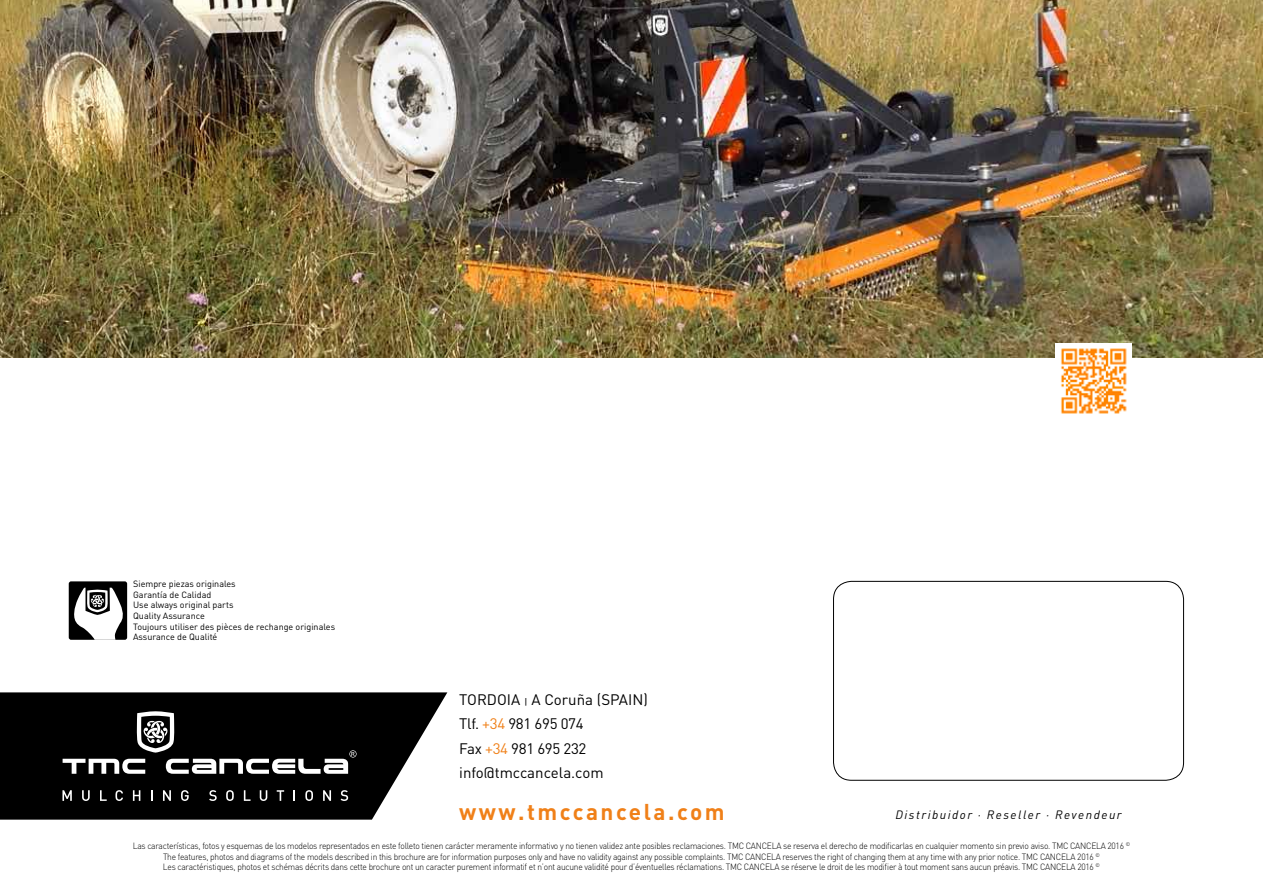
<style>
.page{position:relative;width:1263px;height:893px;background:#fff}
.page>*{position:absolute;margin:0;border:0;box-sizing:border-box;transform-origin:0 0}
.t1{font:700 22.65px "DIN Pro";letter-spacing:.11em;color:#f08018}
.t2{font:15px/24.5px "DIN Pro";letter-spacing:-.02em;color:#000}
.t3{font:italic 12px "DIN";letter-spacing:.125em;color:#000}
.t4{font:300 9px/10.8px "DIN Pro";letter-spacing:-.03em;color:#000;text-align:center;scale:.94 1}
.t5{font:9px/10.5px "DIN Pro";color:#000}
.s1{font-size:8.85px}
.s2{color:#f08018}
</style>
<div class="page">
<img style="left:0;top:0;width:1263px;height:357px">
<div style="left:69px;top:581px;width:58px;height:59px;background:#000;border-radius:2px"></div>
<svg style="left:71px;top:588px;width:53px;height:52px"></svg>
<svg style="left:0;top:692px;width:447px;height:128px;fill:#000"></svg>
<svg style="left:63px;top:711px;width:294px;height:63px"></svg>
<svg style="left:62px;top:790px;width:10px;height:11px"></svg>
<svg style="left:82px;top:790px;width:8px;height:11px"></svg>
<svg style="left:100px;top:790px;width:7px;height:11px"></svg>
<svg style="left:115px;top:790px;width:8px;height:11px"></svg>
<svg style="left:133px;top:790px;width:7px;height:11px"></svg>
<svg style="left:163px;top:790px;width:8px;height:11px"></svg>
<svg style="left:181px;top:790px;width:8px;height:11px"></svg>
<svg style="left:209px;top:790px;width:8px;height:11px"></svg>
<svg style="left:226px;top:790px;width:8px;height:11px"></svg>
<svg style="left:244px;top:790px;width:7px;height:11px"></svg>
<svg style="left:260px;top:790px;width:7px;height:11px"></svg>
<svg style="left:277px;top:790px;width:7px;height:11px"></svg>
<svg style="left:305px;top:790px;width:8px;height:11px"></svg>
<svg style="left:323px;top:790px;width:8px;height:11px"></svg>
<svg style="left:341px;top:790px;width:7px;height:11px"></svg>
<img style="left:1056px;top:343px;width:75px;height:71px">
<div style="left:833px;top:581px;width:351px;height:200px;border:1px solid #000;border-radius:18px"></div>
<p class="t5" style="left:133px;top:579px;width:204px">Siempre piezas originales<br>Garantía de Calidad<br>Use always original parts<br>Quality Assurance<br>Toujours utiliser des pièces de rechange originales<br>Assurance de Qualité</p>
<h2 class="t2" style="left:459px;top:686px;width:10px">TOR</h2>
<h2 class="t2" style="left:487px;top:686px;width:19px">DOIA</h2>
<h2 class="t2" style="left:524px;top:686px;width:87px"><span class="s1">|</span> A Coruña (SPAIN</h2>
<h2 class="t2" style="left:643px;top:686px;width:6px">)</h2>
<h2 class="t2" style="left:459px;top:711px;width:146px">Tlf. <span class="s2">+34</span> 981 695 074<br>Fax <span class="s2">+34</span> 981 695 232 info@tmccancela.com</h2>
<h1 class="t1" style="left:459px;top:796px;width:267px">www.tmccancela.com</h1>
<p class="t4" style="left:133px;top:840px;width:1062px">Las características, fotos y esquemas de los modelos representados en este folleto tienen carácter meramente informativo y no tienen validez ante posibles reclamaciones. TMC CANCELA se reserva el derecho de modificarlas en cualquier momento sin previo aviso. TMC CANCELA 2016 <sup>©<br></sup>The features, photos and diagrams of the models described in this brochure are for information purposes only and have no validity against any possible complaints. TMC CANCELA reserves the right of changing them at any time with any prior notice. TMC CANCELA 2016 <sup>©<br></sup>Les caractéristiques, photos et schémas décrits dans cette brochure ont un caracter purement informatif et n’ont aucune validité pour d’éventuelles réclamations. TMC CANCELA se réserve le droit de les modifier à tout moment sans aucun préavis. TMC CANCELA 2016 <sup>©</sup></p>
<h3 class="t3" style="left:895px;top:807px;width:228px">Distribuidor · Reseller · Revendeur</h3>
</div>
